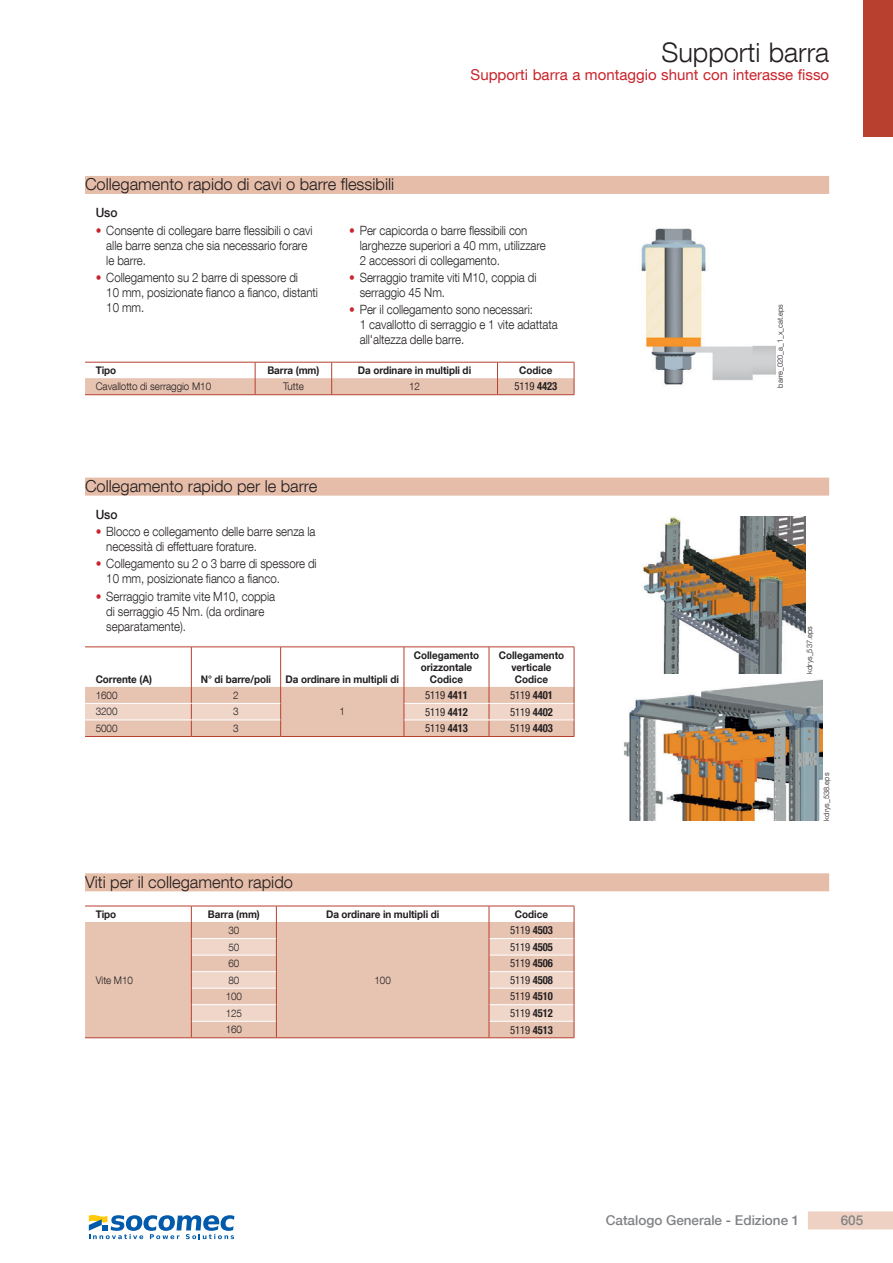
<style>
.page{position:relative;width:893px;height:1263px;background:#fff}
.page>*{position:absolute;margin:0;border:0;box-sizing:border-box;transform-origin:0 0}
.t1{font:300 27px "Helvetica Neue LT Com";color:#231f20}
.t2{font:300 16.5px "Helvetica Neue LT Com";color:#231f20}
.t3{font:15px "Helvetica Neue LT Com";color:#c8242b}
.t4{font:500 13.5px "Helvetica Neue LT Com";color:#808285}
.t5{font:300 12.75px/15px "Helvetica Neue LT Com";letter-spacing:-.005em;color:#231f20;scale:.9 1}
.t6{font:500 12.75px "Helvetica Neue LT Com";letter-spacing:-.005em;color:#231f20;scale:.94 1}
.t7{font:condensed 11.25px "Helvetica Neue LT Com";color:#231f20;scale:.94 1}
.t8{font:700 10.5px/12px "Helvetica Neue LT Com";letter-spacing:-.005em;color:#231f20;text-align:center;scale:.94 1}
.t9{font:300 10.5px "Helvetica Neue LT Com";letter-spacing:-.005em;color:#231f20;scale:.94 1}
.t10{font:300 7.5px "Helvetica Neue LT Com";color:#231f20}
.s1{color:#c8242b}
.s2{font-weight:700}
</style>
<div class="page">
<div style="left:808px;top:1211px;width:85px;height:18px;background:#eed1c2"></div>
<div style="left:863px;top:0;width:30px;height:136px;background:#b7402f"></div>
<div style="left:85px;top:176px;width:744px;height:18px;background:#e5bda9"></div>
<svg style="left:85px;top:362px;width:490px;height:33px"></svg>
<hr style="left:85px;top:394px;width:170px;height:1px;background:#b7402f">
<hr style="left:255px;top:394px;width:77px;height:1px;background:#b7402f">
<hr style="left:332px;top:394px;width:165px;height:1px;background:#b7402f">
<hr style="left:497px;top:394px;width:77px;height:1px;background:#b7402f">
<img style="left:641px;top:228px;width:134px;height:157px">
<div style="left:85px;top:478px;width:744px;height:18px;background:#e5bda9"></div>
<hr style="left:281px;top:736px;width:123px;height:1px;background:#b7402f">
<hr style="left:85px;top:736px;width:106px;height:1px;background:#b7402f">
<hr style="left:191px;top:736px;width:90px;height:1px;background:#b7402f">
<svg style="left:85px;top:647px;width:490px;height:89px"></svg>
<hr style="left:404px;top:736px;width:85px;height:1px;background:#b7402f">
<hr style="left:489px;top:736px;width:85px;height:1px;background:#b7402f">
<hr style="left:404px;top:719px;width:85px;height:1px;background:#fff">
<hr style="left:489px;top:719px;width:85px;height:1px;background:#fff">
<div style="left:85px;top:873px;width:744px;height:18px;background:#e5bda9"></div>
<hr style="left:85px;top:1037px;width:106px;height:1px;background:#b7402f">
<hr style="left:276px;top:1037px;width:213px;height:1px;background:#b7402f">
<hr style="left:191px;top:1037px;width:85px;height:1px;background:#b7402f">
<svg style="left:85px;top:906px;width:490px;height:131px;background:#eacbbc"></svg>
<hr style="left:489px;top:1037px;width:85px;height:1px;background:#b7402f">
<img style="left:643px;top:516px;width:162px;height:158px">
<img style="left:624px;top:679px;width:198px;height:141px">
<svg style="left:89px;top:1215px;width:145px;height:24px"></svg>
<p class="t2" style="left:85px;top:174px;width:311px">Collegamento rapido di cavi o barre flessibili</p>
<h1 class="t1" style="left:661px;top:36px;width:169px">Supporti barra</h1>
<p class="t3" style="left:471px;top:65px;width:360px">Supporti barra a montaggio shunt con interasse fisso</p>
<p class="t6" style="left:96px;top:205px;width:25px">Uso</p>
<p class="t5" style="left:106px;top:222px;width:231px;text-indent:-11px"><span class="s1">•</span> Consente di collegare barre flessibili o cavi alle barre senza che sia necessario forare le barre.</p>
<p class="t5" style="left:106px;top:269px;width:237px;text-indent:-11px"><span class="s1">•</span> Collegamento su 2 barre di spessore di<br>10 mm, posizionate fianco a fianco, distanti<br>10 mm.</p>
<p class="t5" style="left:360px;top:222px;width:208px;text-indent:-11px"><span class="s1">•</span> Per capicorda o barre flessibili con larghezze superiori a 40 mm, utilizzare<br>2 accessori di collegamento.</p>
<p class="t5" style="left:360px;top:269px;width:198px;text-indent:-11px"><span class="s1">•</span> Serraggio tramite viti M10, coppia di serraggio 45 Nm.</p>
<p class="t5" style="left:360px;top:301px;width:221px;text-indent:-11px"><span class="s1">•</span> Per il collegamento sono necessari:<br>1 cavallotto di serraggio e 1 vite adattata all'altezza delle barre.</p>
<p class="t8" style="left:96px;top:364px;width:23px">Tipo</p>
<p class="t8" style="left:267px;top:364px;width:57px">Barra (mm)</p>
<p class="t8" style="left:358px;top:364px;width:122px">Da ordinare in multipli di</p>
<p class="t8" style="left:519px;top:364px;width:37px">Codice</p>
<p class="t9" style="left:96px;top:380px;width:124px">Cavallotto di serraggio M10</p>
<p class="t9" style="left:283px;top:380px;width:24px">Tutte</p>
<p class="t9" style="left:409px;top:380px;width:13px">12</p>
<p class="t7" style="left:514px;top:380px;width:47px">5119 <span class="s2">4423</span></p>
<p class="t2" style="left:85px;top:476px;width:234px">Collegamento rapido per le barre</p>
<p class="t6" style="left:96px;top:507px;width:25px">Uso</p>
<p class="t5" style="left:106px;top:524px;width:234px;text-indent:-11px"><span class="s1">•</span> Blocco e collegamento delle barre senza la necessità di effettuare forature.</p>
<p class="t5" style="left:106px;top:556px;width:235px;text-indent:-11px"><span class="s1">•</span> Collegamento su 2 o 3 barre di spessore di<br>10 mm, posizionate fianco a fianco.</p>
<p class="t5" style="left:106px;top:588px;width:189px;text-indent:-11px"><span class="s1">•</span> Serraggio tramite vite M10, coppia di serraggio 45 Nm. (da ordinare separatamente).</p>
<p class="t8" style="left:96px;top:672px;width:61px">Corrente (A)</p>
<p class="t8" style="left:201px;top:672px;width:76px">N° di barre/poli</p>
<p class="t8" style="left:286px;top:672px;width:122px">Da ordinare in multipli di</p>
<p class="t9" style="left:96px;top:689px;width:25px">1600</p>
<p class="t9" style="left:233px;top:689px;width:7px">2</p>
<p class="t8" style="left:414px;top:648px;width:71px">Collegamento orizzontale<br>Codice</p>
<p class="t8" style="left:499px;top:648px;width:71px">Collegamento verticale<br>Codice</p>
<p class="t7" style="left:425px;top:688px;width:47px">5119 <span class="s2">4411</span></p>
<p class="t7" style="left:510px;top:688px;width:47px">5119 <span class="s2">4401</span></p>
<p class="t9" style="left:96px;top:705px;width:25px">3200</p>
<p class="t9" style="left:233px;top:705px;width:7px">3</p>
<p class="t7" style="left:425px;top:705px;width:47px">5119 <span class="s2">4412</span></p>
<p class="t7" style="left:510px;top:705px;width:47px">5119 <span class="s2">4402</span></p>
<p class="t9" style="left:96px;top:722px;width:25px">5000</p>
<p class="t9" style="left:233px;top:722px;width:7px">3</p>
<p class="t7" style="left:425px;top:722px;width:47px">5119 <span class="s2">4413</span></p>
<p class="t7" style="left:510px;top:722px;width:47px">5119 <span class="s2">4403</span></p>
<p class="t9" style="left:340px;top:705px;width:7px">1</p>
<p class="t2" style="left:85px;top:872px;width:209px">Viti per il collegamento rapido</p>
<p class="t8" style="left:96px;top:908px;width:23px">Tipo</p>
<p class="t8" style="left:208px;top:908px;width:57px">Barra (mm)</p>
<p class="t8" style="left:326px;top:908px;width:122px">Da ordinare in multipli di</p>
<p class="t8" style="left:515px;top:908px;width:37px">Codice</p>
<p class="t9" style="left:96px;top:973px;width:41px">Vite M10</p>
<p class="t9" style="left:228px;top:924px;width:13px">30</p>
<p class="t7" style="left:510px;top:924px;width:47px">5119 <span class="s2">4503</span></p>
<p class="t9" style="left:228px;top:940px;width:13px">50</p>
<p class="t7" style="left:510px;top:940px;width:47px">5119 <span class="s2">4505</span></p>
<p class="t9" style="left:228px;top:957px;width:13px">60</p>
<p class="t7" style="left:510px;top:957px;width:47px">5119 <span class="s2">4506</span></p>
<p class="t9" style="left:228px;top:973px;width:13px">80</p>
<p class="t7" style="left:510px;top:973px;width:47px">5119 <span class="s2">4508</span></p>
<p class="t9" style="left:226px;top:990px;width:19px">100</p>
<p class="t7" style="left:510px;top:990px;width:47px">5119 <span class="s2">4510</span></p>
<p class="t9" style="left:226px;top:1006px;width:19px">125</p>
<p class="t7" style="left:510px;top:1006px;width:47px">5119 <span class="s2">4512</span></p>
<p class="t9" style="left:226px;top:1023px;width:19px">160</p>
<p class="t7" style="left:510px;top:1023px;width:47px">5119 <span class="s2">4513</span></p>
<p class="t9" style="left:374px;top:973px;width:19px">100</p>
<p class="t10" style="left:775px;top:388px;width:85px;rotate:-90deg">barre_020_a_1_x_cat.eps</p>
<p class="t10" style="left:805px;top:674px;width:49px;rotate:-90deg">kdrys_537.eps</p>
<p class="t10" style="left:822px;top:820px;width:49px;rotate:-90deg">kdrys_538.eps</p>
<p class="t4" style="left:606px;top:1212px;width:195px">Catalogo Generale - Edizione 1</p>
<p class="t4" style="left:841px;top:1212px;width:24px">605</p>
</div>
